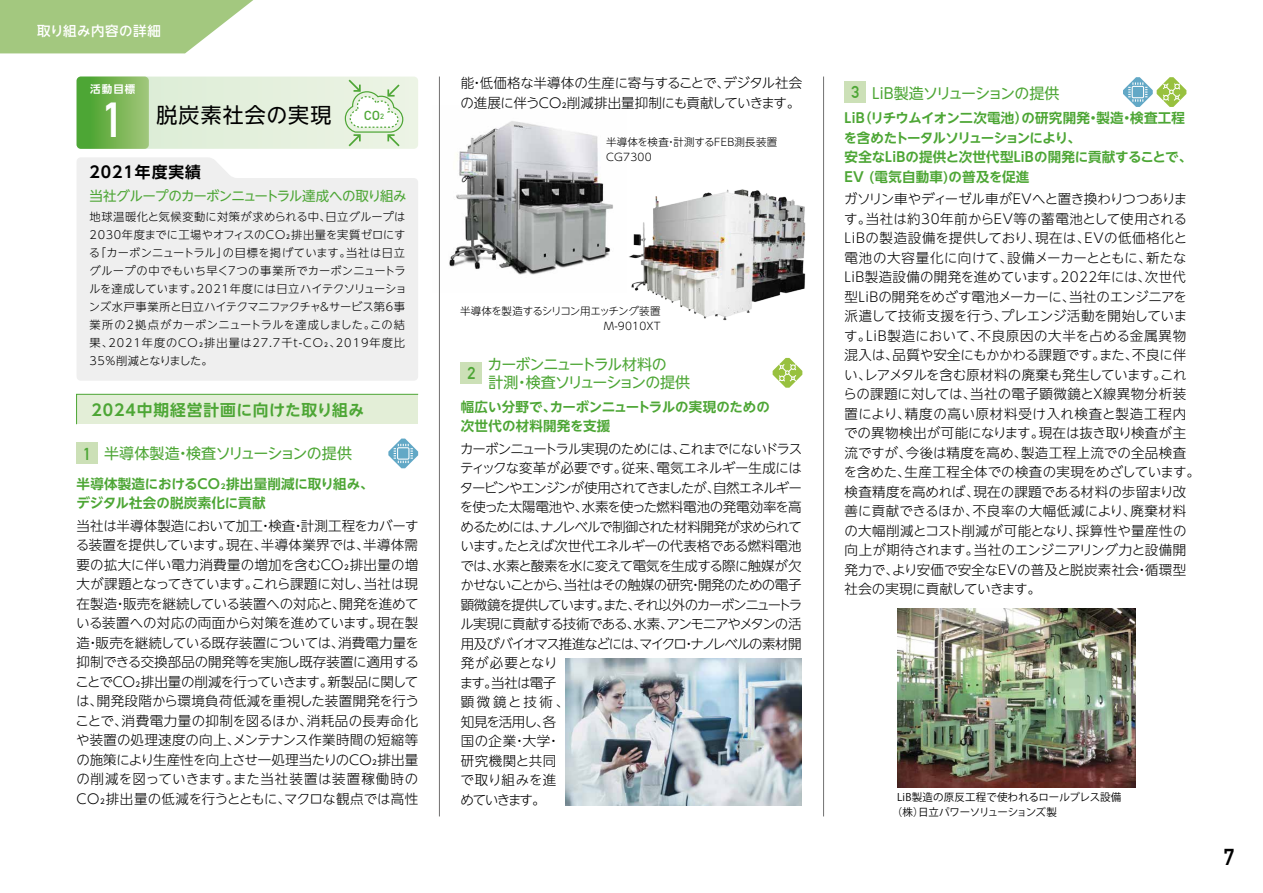
<style>
.page{position:relative;width:1263px;height:893px;background:#fff}
.page>*{position:absolute;margin:0;border:0;box-sizing:border-box;transform-origin:0 0}
.t1{font:700 48px "DIN Alternate";color:#fff}
.t2{font:700 22.5px "DIN Alternate";color:#000}
.t3{font:21px "UD Shin Go NT Pro";letter-spacing:.05em;color:#000}
.t4{font:700 16.8px "DIN Alternate";color:#4da635}
.t5{font:700 15.75px "UD Shin Go NT Pro De";letter-spacing:.06em;color:#4da635}
.t6{font:700 15.75px "UD Shin Go NT Pro De";letter-spacing:.06em;color:#000}
.t7{font:15px "UD Shin Go NT Pro";letter-spacing:-.04em;color:#4da635}
.t8{font:15px/18px "UD Shin Go NT Pro";letter-spacing:-.06em;color:#4da635}
.t9{font:300 13.5px/19.5px "UD Shin Go NT Pro";letter-spacing:.01em;color:#000}
.t10{font:300 13.5px/19.5px "UD Shin Go NT Pro";letter-spacing:-.02em;color:#000;text-align:justify}
.t11{font:300 13.5px/19.5px "UD Shin Go NT Pro";letter-spacing:-.06em;color:#000}
.t12{font:700 13.5px/19.5px "UD Shin Go NT Pro De";letter-spacing:.01em;color:#4da635}
.t13{font:13.5px "UD Shin Go NT Pro";letter-spacing:-.06em;color:#4da635}
.t14{font:500 13.5px "UD Shin Go NT Pro";letter-spacing:.035em;color:#fff}
.t15{font:500 12.9px "DIN";color:#4da635}
.t16{font:300 11.25px/18px "UD Shin Go NT Pro";letter-spacing:.03em;color:#000}
.t17{font:10.5px/15px "Koz Go Pr 6 N";letter-spacing:-.01em;color:#000}
.t18{font:300 10.5px/15px "UD Shin Go NT Pro";letter-spacing:-.02em;color:#000;text-align:right}
.t19{font:300 10.5px/15px "UD Shin Go NT Pro";letter-spacing:.02em;color:#000}
.t20{font:700 10.5px "UD Shin Go NT Pro De";color:#fff}
.s1{font-size:7.5px}
.s2{font-family:"DIN Alternate";font-weight:700;font-size:16.8px}
</style>
<div class="page">
<svg style="left:0;top:0;width:253px;height:53px;background:#afcf8f"></svg>
<img style="left:438px;top:106px;width:175px;height:187px">
<svg style="left:77px;top:77px;width:341px;height:72px;background:#cae2bd"></svg>
<hr style="left:439px;top:77px;width:1px;height:739px;background:#727171">
<hr style="left:823px;top:77px;width:1px;height:739px;background:#727171">
<img style="left:629px;top:189px;width:177px;height:132px">
<div style="left:77px;top:443px;width:21px;height:21px;background:#cce0b7"></div>
<div style="left:77px;top:157px;width:341px;height:224px;background:#efefef"></div>
<div style="left:461px;top:362px;width:21px;height:21px;background:#cce0b7"></div>
<svg style="left:388px;top:439px;width:30px;height:29px"></svg>
<svg style="left:1123px;top:77px;width:63px;height:30px"></svg>
<div style="left:845px;top:81px;width:21px;height:22px;background:#cce0b7"></div>
<img style="left:897px;top:608px;width:238px;height:179px">
<svg style="left:76px;top:394px;width:343px;height:31px;background:#dfecd3"></svg>
<img style="left:565px;top:658px;width:236px;height:148px">
<svg style="left:773px;top:358px;width:29px;height:30px"></svg>
<p class="t14" style="left:37px;top:20px;width:125px">取り組み内容の詳細</p>
<p class="t20" style="left:90px;top:81px;width:47px">活動目標</p>
<h1 class="t1" style="left:102px;top:83px;width:25px">1</h1>
<h3 class="t3" style="left:157px;top:98px;width:176px">脱炭素社会の実現</h3>
<p class="t15" style="left:364px;top:107px;width:22px">CO<span class="s1">2</span></p>
<p class="t6" style="left:90px;top:159px;width:113px">2021年度実績</p>
<p class="t13" style="left:90px;top:185px;width:319px">当社グループのカーボンニュートラル達成への取り組み</p>
<p class="t16" style="left:89px;top:207px;width:319px">地球温暖化と気候変動に対策が求められる中、日立グループは<br>2030年度までに工場やオフィスのCO₂排出量を実質ゼロにする「カーボンニュートラル」の目標を掲げています。当社は日立グループの中でもいち早く7つの事業所でカーボンニュートラルを達成しています。2021年度には日立ハイテクソリューションズ水戸事業所と日立ハイテクマニファクチャ＆サービス第6事業所の2拠点がカーボンニュートラルを達成しました。この結果、2021年度のCO₂排出量は27.7千t-CO₂、2019年度比<br>35％削減となりました。</p>
<p class="t5" style="left:91px;top:397px;width:274px">2024中期経営計画に向けた取り組み</p>
<p class="t7" style="left:83px;top:441px;width:270px"><span class="s2">1</span> 半導体製造・検査ソリューションの提供</p>
<p class="t12" style="left:76px;top:473px;width:299px">半導体製造におけるCO₂排出量削減に取り組み、デジタル社会の脱炭素化に貢献</p>
<p class="t10" style="left:76px;top:515px;width:345px">当社は半導体製造において加工・検査・計測工程をカバーする装置を提供しています。現在、半導体業界では、半導体需要の拡大に伴い電力消費量の増加を含むCO₂排出量の増大が課題となってきています。これら課題に対し、当社は現在製造・販売を継続している装置への対応と、開発を進めている装置への対応の両面から対策を進めています。現在製造・販売を継続している既存装置については、消費電力量を抑制できる交換部品の開発等を実施し既存装置に適用することでCO₂排出量の削減を行っていきます。新製品に関しては、開発段階から環境負荷低減を重視した装置開発を行うことで、消費電力量の抑制を図るほか、消耗品の長寿命化や装置の処理速度の向上、メンテナンス作業時間の短縮等の施策により生産性を向上させ一処理当たりのCO₂排出量の削減を図っていきます。また当社装置は装置稼働時のCO₂排出量の低減を行うとともに、マクロな観点では高性</p>
<p class="t10" style="left:460px;top:73px;width:343px">能・低価格な半導体の生産に寄与することで、デジタル社会の進展に伴うCO₂削減排出量抑制にも貢献していきます。</p>
<p class="t19" style="left:606px;top:134px;width:173px">半導体を検査・計測するFEB測長装置<br>CG7300</p>
<p class="t18" style="left:460px;top:303px;width:202px">半導体を製造するシリコン用エッチング装置<br>M-9010XT</p>
<p class="t4" style="left:467px;top:360px;width:10px">2</p>
<p class="t8" style="left:488px;top:355px;width:204px">カーボンニュートラル材料の<br>計測・検査ソリューションの提供</p>
<p class="t12" style="left:461px;top:397px;width:311px">幅広い分野で、カーボンニュートラルの実現のための次世代の材料開発を支援</p>
<p class="t11" style="left:460px;top:439px;width:344px">カーボンニュートラル実現のためには、これまでにないドラスティックな変革が必要です。従来、電気エネルギー生成にはタービンやエンジンが使用されてきましたが、自然エネルギーを使った太陽電池や、水素を使った燃料電池の発電効率を高めるためには、ナノレベルで制御された材料開発が求められています。たとえば次世代エネルギーの代表格である燃料電池では、水素と酸素を水に変えて電気を生成する際に触媒が欠かせないことから、当社はその触媒の研究・開発のための電子顕微鏡を提供しています。また、それ以外のカーボンニュートラル実現に貢献する技術である、水素、アンモニアやメタンの活用及びバイオマス推進などには、マイクロ・ナノレベルの素材開発が必要となり<br>ます。当社は電子<br>顕微鏡と技術、<br>知見を活用し、各<br>国の企業・大学・<br>研究機関と共同<br>で取り組みを進<br>めていきます。</p>
<p class="t7" style="left:851px;top:81px;width:210px"><span class="s2">3</span> LiB製造ソリューションの提供</p>
<p class="t12" style="left:844px;top:108px;width:350px">LiB（リチウムイオン二次電池）の研究開発・製造・検査工程を含めたトータルソリューションにより、<br>安全なLiBの提供と次世代型LiBの開発に貢献することで、<br>EV (電気自動車)の普及を促進</p>
<p class="t9" style="left:843px;top:189px;width:358px">ガソリン車やディーゼル車がEVへと置き換わりつつあります。当社は約30年前からEV等の蓄電池として使用される<br>LiBの製造設備を提供しており、現在は、EVの低価格化と電池の大容量化に向けて、設備メーカーとともに、新たな<br>LiB製造設備の開発を進めています。2022年には、次世代型LiBの開発をめざす電池メーカーに、当社のエンジニアを派遣して技術支援を行う、プレエンジ活動を開始しています。LiB製造において、不良原因の大半を占める金属異物混入は、品質や安全にもかかわる課題です。また、不良に伴い、レアメタルを含む原材料の廃棄も発生しています。これらの課題に対しては、当社の電子顕微鏡とX線異物分析装置により、精度の高い原材料受け入れ検査と製造工程内での異物検出が可能になります。現在は抜き取り検査が主流ですが、今後は精度を高め、製造工程上流での全品検査を含めた、生産工程全体での検査の実現をめざしています。検査精度を高めれば、現在の課題である材料の歩留まり改善に貢献できるほか、不良率の大幅低減により、廃棄材料の大幅削減とコスト削減が可能となり、採算性や量産性の向上が期待されます。当社のエンジニアリング力と設備開発力で、より安価で安全なEVの普及と脱炭素社会・循環型社会の実現に貢献していきます。</p>
<p class="t17" style="left:892px;top:790px;width:231px;text-indent:5px">LiB製造の原反工程で使われるロールプレス設備（株）日立パワーソリューションズ製</p>
<h2 class="t2" style="left:1223px;top:840px;width:12px">7</h2>
</div>
